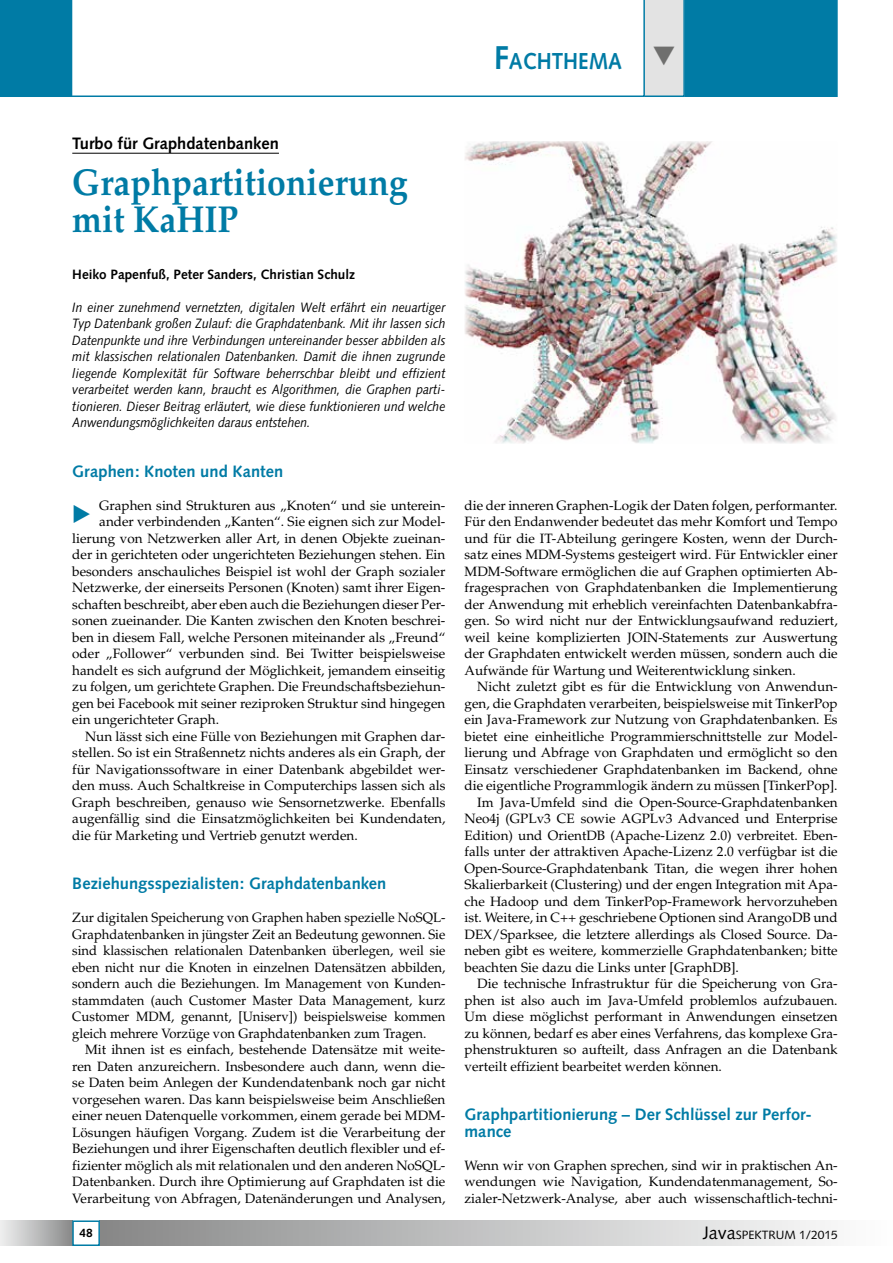
<style>
.page{position:relative;width:893px;height:1263px;background:#fff}
.page>*{position:absolute;margin:0;border:0;box-sizing:border-box;transform-origin:0 0}
.t1{font:700 37.5px/37.5px "Palatino";color:#007ba5;scale:.9 1}
.t2{font:23.4px "European Pi Three";color:#007ba5}
.t3{font:700 23.1px "Syntax";color:#007ba5;scale:.9 1}
.t4{font:700 16.5px/16.5px "Syntax";color:#007ba5}
.t5{font:700 16.5px "Syntax";color:#000}
.t6{font:13.5px/16.5px "Palatino";color:#000;text-align:justify}
.t7{font:italic 13.5px/16.5px "Syntax";color:#000;text-align:justify;scale:.9 1}
.t8{font:700 13.5px "Syntax";color:#000}
.t9{font:12px "Syntax";color:#000}
.t10{font:700 12px "Syntax";color:#000}
.s1{font-size:33px}
.s2{font-size:18px}
</style>
<div class="page">
<div style="left:0;top:1220px;width:72px;height:26px;background:linear-gradient(to right,#f0f0f0,#8c8d8d)"></div>
<div style="left:100px;top:1220px;width:793px;height:26px;background:linear-gradient(to right,#888989,#fff)"></div>
<div style="left:72px;top:1220px;width:28px;height:26px;border:2px solid #007ba5"></div>
<svg style="left:72px;top:0;width:571px;height:97px"></svg>
<div style="left:0;top:0;width:72px;height:97px;background:#007ba5"></div>
<hr style="left:72px;top:153px;width:207px;height:1px;background:#000">
<img style="left:465px;top:141px;width:372px;height:302px">
<svg style="left:643px;top:0;width:195px;height:97px;background:#2d8fb1"></svg>
<h3 class="t3" style="left:494px;top:48px;width:144px"><span class="s1">F</span>ACHTHEMA</h3>
<p class="t5" style="left:72px;top:133px;width:208px">Turbo für Graphdatenbanken</p>
<h1 class="t1" style="left:72px;top:163px;width:374px">Graphpartitionierung mit KaHIP</h1>
<p class="t8" style="left:72px;top:266px;width:284px">Heiko Papenfuß, Peter Sanders, Christian Schulz</p>
<p class="t7" style="left:72px;top:299px;width:416px">In einer zunehmend vernetzten, digitalen Welt erfährt ein neuartiger Typ Datenbank großen Zulauf: die Graphdatenbank. Mit ihr lassen sich Datenpunkte und ihre Verbindungen untereinander besser abbilden als mit klassischen relationalen Datenbanken. Damit die ihnen zugrunde liegende Komplexität für Software beherrschbar bleibt und effizient verarbeitet werden kann, braucht es Algorithmen, die Graphen parti&shy;tionieren. Dieser Beitrag erläutert, wie diese funktionieren und welche Anwendungsmöglichkeiten daraus entstehen.</p>
<p class="t4" style="left:72px;top:463px;width:213px">Graphen: Knoten und Kanten</p>
<h2 class="t2" style="left:72px;top:498px;width:21px">E</h2>
<p class="t6" style="left:99px;top:497px;width:348px">Graphen sind Strukturen aus „Knoten“ und sie unterein-</p>
<p class="t6" style="left:99px;top:513px;width:348px">ander verbindenden „Kanten“. Sie eignen sich zur Model-</p>
<p class="t6" style="left:72px;top:530px;width:375px">lierung von Netzwerken aller Art, in denen Objekte zueinan-</p>
<p class="t6" style="left:72px;top:546px;width:375px">der in gerichteten oder ungerichteten Beziehungen stehen. Ein</p>
<p class="t6" style="left:72px;top:563px;width:375px">besonders anschauliches Beispiel ist wohl der Graph sozialer</p>
<p class="t6" style="left:72px;top:579px;width:375px">Netzwerke, der einerseits Personen (Knoten) samt ihrer Eigen-</p>
<p class="t6" style="left:72px;top:596px;width:375px">schaften beschreibt, aber eben auch die Beziehungen dieser Per-</p>
<p class="t6" style="left:72px;top:612px;width:375px">sonen zueinander. Die Kanten zwischen den Knoten beschrei-</p>
<p class="t6" style="left:72px;top:629px;width:375px">ben in diesem Fall, welche Personen miteinander als „Freund“</p>
<p class="t6" style="left:72px;top:645px;width:375px">oder „Follower“ verbunden sind. Bei Twitter beispielsweise</p>
<p class="t6" style="left:72px;top:662px;width:375px">handelt es sich aufgrund der Möglichkeit, jemandem einseitig</p>
<p class="t6" style="left:72px;top:678px;width:375px">zu folgen, um gerichtete Graphen. Die Freundschaftsbeziehun-</p>
<p class="t6" style="left:72px;top:695px;width:375px">gen bei Facebook mit seiner reziproken Struktur sind hingegen</p>
<p class="t6" style="left:72px;top:711px;width:148px">ein ungerichteter Graph.</p>
<p class="t6" style="left:85px;top:728px;width:362px">Nun lässt sich eine Fülle von Beziehungen mit Graphen dar-</p>
<p class="t6" style="left:72px;top:744px;width:375px">stellen. So ist ein Straßennetz nichts anderes als ein Graph, der</p>
<p class="t6" style="left:72px;top:761px;width:375px">für Navigationssoftware in einer Datenbank abgebildet wer-</p>
<p class="t6" style="left:72px;top:777px;width:375px">den muss. Auch Schaltkreise in Computerchips lassen sich als</p>
<p class="t6" style="left:72px;top:794px;width:375px">Graph beschreiben, genauso wie Sensornetzwerke. Ebenfalls</p>
<p class="t6" style="left:72px;top:810px;width:375px">augenfällig sind die Einsatzmöglichkeiten bei Kundendaten,</p>
<p class="t6" style="left:72px;top:827px;width:287px">die für Marketing und Vertrieb genutzt werden.</p>
<p class="t4" style="left:72px;top:875px;width:316px">Beziehungsspezialisten: Graphdatenbanken</p>
<p class="t6" style="left:72px;top:909px;width:375px">Zur digitalen Speicherung von Graphen haben spezielle NoSQL-Graphdatenbanken in jüngster Zeit an Bedeutung gewonnen. Sie sind klassischen relationalen Datenbanken überlegen, weil sie eben nicht nur die Knoten in einzelnen Datensätzen abbilden, sondern auch die Beziehungen. Im Management von Kunden&shy;stammdaten (auch Customer Master Data Management, kurz Customer MDM, genannt, [Uniserv]) beispielsweise kommen gleich mehrere Vorzüge von Graphdatenbanken zum Tragen.</p>
<p class="t6" style="left:72px;top:1041px;width:375px;text-indent:13px">Mit ihnen ist es einfach, bestehende Datensätze mit weite&shy;ren Daten anzureichern. Insbesondere auch dann, wenn die&shy;se Daten beim Anlegen der Kundendatenbank noch gar nicht vorgesehen waren. Das kann beispielsweise beim Anschließen einer neuen Datenquelle vorkommen, einem gerade bei MDM-Lösungen häufigen Vorgang. Zudem ist die Verarbeitung der Beziehungen und ihrer Eigenschaften deutlich flexibler und ef&shy;fizienter möglich als mit relationalen und den anderen NoSQL-Datenbanken. Durch ihre Optimierung auf Graphdaten ist die Verarbeitung von Abfragen, Datenänderungen und Analysen,</p>
<p class="t6" style="left:465px;top:497px;width:375px">die der inneren Graphen-Logik der Daten folgen, performanter.<br>Für den Endanwender bedeutet das mehr Komfort und Tempo und für die IT-Abteilung geringere Kosten, wenn der Durch&shy;satz eines MDM-Systems gesteigert wird. Für Entwickler einer MDM-Software ermöglichen die auf Graphen optimierten Ab&shy;fragesprachen von Graphdatenbanken die Implementierung der Anwendung mit erheblich vereinfachten Datenbankabfra&shy;gen. So wird nicht nur der Entwicklungsaufwand reduziert, weil keine komplizierten JOIN-Statements zur Auswertung der Graphdaten entwickelt werden müssen, sondern auch die Aufwände für Wartung und Weiterentwicklung sinken.</p>
<p class="t6" style="left:477px;top:678px;width:362px">Nicht zuletzt gibt es für die Entwicklung von Anwendun-</p>
<p class="t6" style="left:465px;top:695px;width:375px">gen, die Graphdaten verarbeiten, beispielsweise mit TinkerPop</p>
<p class="t6" style="left:465px;top:711px;width:375px">ein Java-Framework zur Nutzung von Graphdatenbanken. Es</p>
<p class="t6" style="left:465px;top:728px;width:375px">bietet eine einheitliche Programmierschnittstelle zur Model-</p>
<p class="t6" style="left:465px;top:744px;width:375px">lierung und Abfrage von Graphdaten und ermöglicht so den</p>
<p class="t6" style="left:465px;top:761px;width:375px">Einsatz verschiedener Graphdatenbanken im Backend, ohne</p>
<p class="t6" style="left:465px;top:777px;width:375px">die eigentliche Programmlogik ändern zu müssen [TinkerPop].</p>
<p class="t6" style="left:477px;top:794px;width:362px">Im Java-Umfeld sind die Open-Source-Graphdatenbanken</p>
<p class="t6" style="left:465px;top:810px;width:375px">Neo4j (GPLv3 CE sowie AGPLv3 Advanced und Enterprise</p>
<p class="t6" style="left:465px;top:827px;width:375px">Edition) und OrientDB (Apache-Lizenz 2.0) verbreitet. Eben-</p>
<p class="t6" style="left:465px;top:843px;width:375px">falls unter der attraktiven Apache-Lizenz 2.0 verfügbar ist die</p>
<p class="t6" style="left:465px;top:860px;width:375px">Open-Source-Graphdatenbank Titan, die wegen ihrer hohen</p>
<p class="t6" style="left:465px;top:876px;width:375px">Skalierbarkeit (Clustering) und der engen Integration mit Apa-</p>
<p class="t6" style="left:465px;top:893px;width:375px">che Hadoop und dem TinkerPop-Framework hervorzuheben</p>
<p class="t6" style="left:465px;top:909px;width:375px">ist. Weitere, in C++ geschriebene Optionen sind ArangoDB und</p>
<p class="t6" style="left:465px;top:926px;width:375px">DEX/Sparksee, die letztere allerdings als Closed Source. Da-</p>
<p class="t6" style="left:465px;top:942px;width:375px">neben gibt es weitere, kommerzielle Graphdatenbanken; bitte</p>
<p class="t6" style="left:465px;top:959px;width:276px">beachten Sie dazu die Links unter [GraphDB].</p>
<p class="t6" style="left:477px;top:975px;width:362px">Die technische Infrastruktur für die Speicherung von Gra-</p>
<p class="t6" style="left:465px;top:992px;width:375px">phen ist also auch im Java-Umfeld problemlos aufzubauen.</p>
<p class="t6" style="left:465px;top:1008px;width:375px">Um diese möglichst performant in Anwendungen einsetzen</p>
<p class="t6" style="left:465px;top:1025px;width:375px">zu können, bedarf es aber eines Verfahrens, das komplexe Gra-</p>
<p class="t6" style="left:465px;top:1041px;width:375px">phenstrukturen so aufteilt, dass Anfragen an die Datenbank</p>
<p class="t6" style="left:465px;top:1058px;width:259px">verteilt effizient bearbeitet werden können.</p>
<p class="t4" style="left:465px;top:1106px;width:349px">Graphpartitionierung – Der Schlüssel zur Perfor&shy;mance</p>
<p class="t6" style="left:465px;top:1157px;width:375px">Wenn wir von Graphen sprechen, sind wir in praktischen An&shy;wendungen wie Navigation, Kundendatenmanagement, So&shy;zialer-Netzwerk-Analyse, aber auch wissenschaftlich-techni-</p>
<p class="t10" style="left:79px;top:1226px;width:15px">48</p>
<p class="t9" style="left:703px;top:1227px;width:137px"><span class="s2">Java</span>SPEKTRUM 1/2015</p>
</div>
